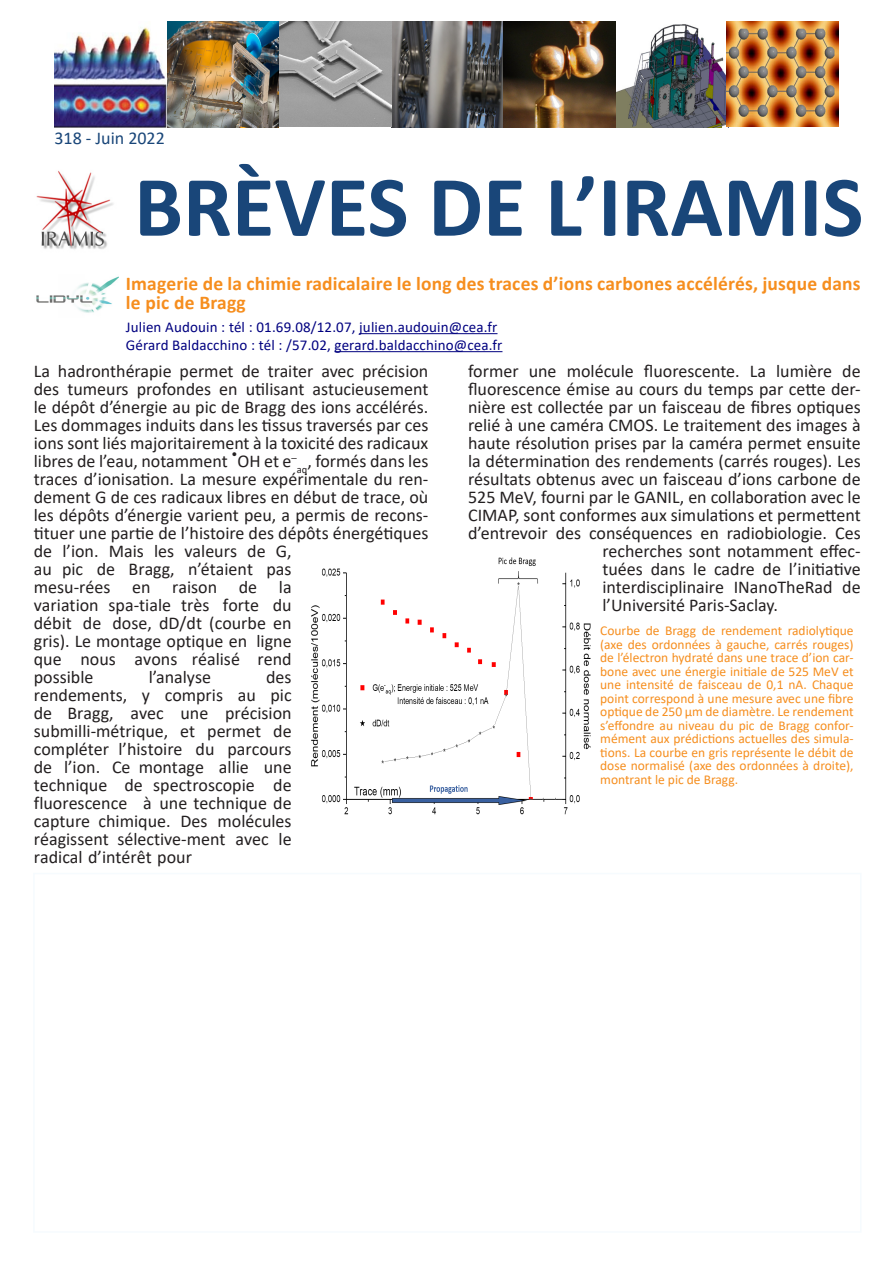
<style>
.page{position:relative;width:893px;height:1263px;background:#fff}
.page>*{position:absolute;margin:0;border:0;box-sizing:border-box;transform-origin:0 0}
.t1{font:700 87px "Calibri";color:#194679}
.t2{font:700 19.5px/19.5px "Calibri";letter-spacing:.01em;color:#f68e1e}
.t3{font:18px/18px "Calibri";color:#231f20;text-align:justify}
.t4{font:18px "Calibri";color:#194679}
.t5{font:15px "Calibri";letter-spacing:.01em;color:#000080}
.t6{font:13.5px/13.5px "Calibri";color:#f68e1e;text-align:justify}
</style>
<div class="page">
<img style="left:36px;top:170px;width:77px;height:80px">
<hr style="left:359px;top:333px;width:138px;height:1px;background:#000080">
<hr style="left:335px;top:351px;width:167px;height:1px;background:#000080">
<img style="left:55px;top:21px;width:671px;height:106px">
<img style="left:726px;top:21px;width:112px;height:106px">
<img style="left:311px;top:557px;width:280px;height:258px">
<img style="left:36px;top:276px;width:82px;height:37px">
<p class="t4" style="left:55px;top:126px;width:112px">318 - Juin 2022</p>
<p class="t1" style="left:134px;top:145px;width:731px">BRÈVES DE L’IRAMIS</p>
<p class="t2" style="left:126px;top:273px;width:736px">Imagerie de la chimie radicalaire le long des traces d’ions carbones accélérés, jusque dans le pic de Bragg</p>
<p class="t5" style="left:126px;top:317px;width:373px">Julien Audouin : tél : 01.69.08/12.07, julien.audouin@cea.fr</p>
<p class="t5" style="left:126px;top:335px;width:378px">Gérard Baldacchino : tél : /57.02, gerard.baldacchino@cea.fr</p>
<p class="t3" style="left:34px;top:361px;width:396px">La hadronthérapie permet de traiter avec précision des tumeurs profondes en utilisant astucieusement le dépôt d’énergie au pic de Bragg des ions accélérés.<br>Les dommages induits dans les tissus traversés par ces ions sont liés majoritairement à la toxicité des radicaux libres de l’eau, notamment •OH et e<sup>─</sup><sub>aq</sub>, formés dans les traces d’ionisation. La mesure expérimentale du ren&shy;dement G de ces radicaux libres en début de trace, où les dépôts d’énergie varient peu, a permis de recons&shy;tituer une partie de l’histoire des dépôts énergétiques</p>
<p class="t3" style="left:34px;top:541px;width:259px">de l’ion. Mais les valeurs de G, au pic de Bragg, n’étaient pas mesu-rées en raison de la variation spa-tiale très forte du débit de dose, dD/dt (courbe en gris). Le montage optique en ligne que nous avons réalisé rend possible</p>
<p class="t3" style="left:149px;top:667px;width:64px">l’analyse</p>
<p class="t3" style="left:34px;top:667px;width:259px;text-indent:232px">des rendements, y compris au pic de Bragg, avec une précision submilli-métrique, et permet de compléter l’histoire du parcours de l’ion. Ce montage allie une technique de spectroscopie de fluorescence à une technique de capture chimique. Des molécules réagissent sélective-ment avec le radical d’intérêt pour</p>
<p class="t3" style="left:468px;top:361px;width:394px">former une molécule fluorescente. La lumière de</p>
<p class="t3" style="left:468px;top:379px;width:394px">fluorescence émise au cours du temps par cette der-</p>
<p class="t3" style="left:468px;top:397px;width:394px">nière est collectée par un faisceau de fibres optiques</p>
<p class="t3" style="left:468px;top:415px;width:394px">relié à une caméra CMOS. Le traitement des images à</p>
<p class="t3" style="left:468px;top:433px;width:394px">haute résolution prises par la caméra permet ensuite</p>
<p class="t3" style="left:468px;top:451px;width:394px">la détermination des rendements (carrés rouges). Les</p>
<p class="t3" style="left:468px;top:469px;width:394px">résultats obtenus avec un faisceau d’ions carbone de</p>
<p class="t3" style="left:468px;top:487px;width:394px">525 MeV, fourni par le GANIL, en collaboration avec le</p>
<p class="t3" style="left:468px;top:505px;width:394px">CIMAP, sont conformes aux simulations et permettent</p>
<p class="t3" style="left:468px;top:523px;width:394px">d’entrevoir des conséquences en radiobiologie. Ces</p>
<p class="t3" style="left:602px;top:541px;width:260px">recherches sont notamment effec-</p>
<p class="t3" style="left:602px;top:559px;width:260px">tuées dans le cadre de l’initiative</p>
<p class="t3" style="left:602px;top:577px;width:260px">interdisciplinaire INanoTheRad de</p>
<p class="t3" style="left:602px;top:595px;width:177px">l’Université Paris-Saclay.</p>
<p class="t6" style="left:600px;top:624px;width:255px">Courbe de Bragg de rendement radiolytique (axe des ordonnées à gauche, carrés rouges) de l’électron hydraté dans une trace d’ion car&shy;bone avec une énergie initiale de 525 MeV et une intensité de faisceau de 0,1 nA. Chaque point correspond à une mesure avec une fibre optique de 250 µm de diamètre. Le rendement s’effondre au niveau du pic de Bragg confor&shy;mément aux prédictions actuelles des simula&shy;tions. La courbe en gris représente le débit de dose normalisé (axe des ordonnées à droite), montrant le pic de Bragg.</p>
</div>
